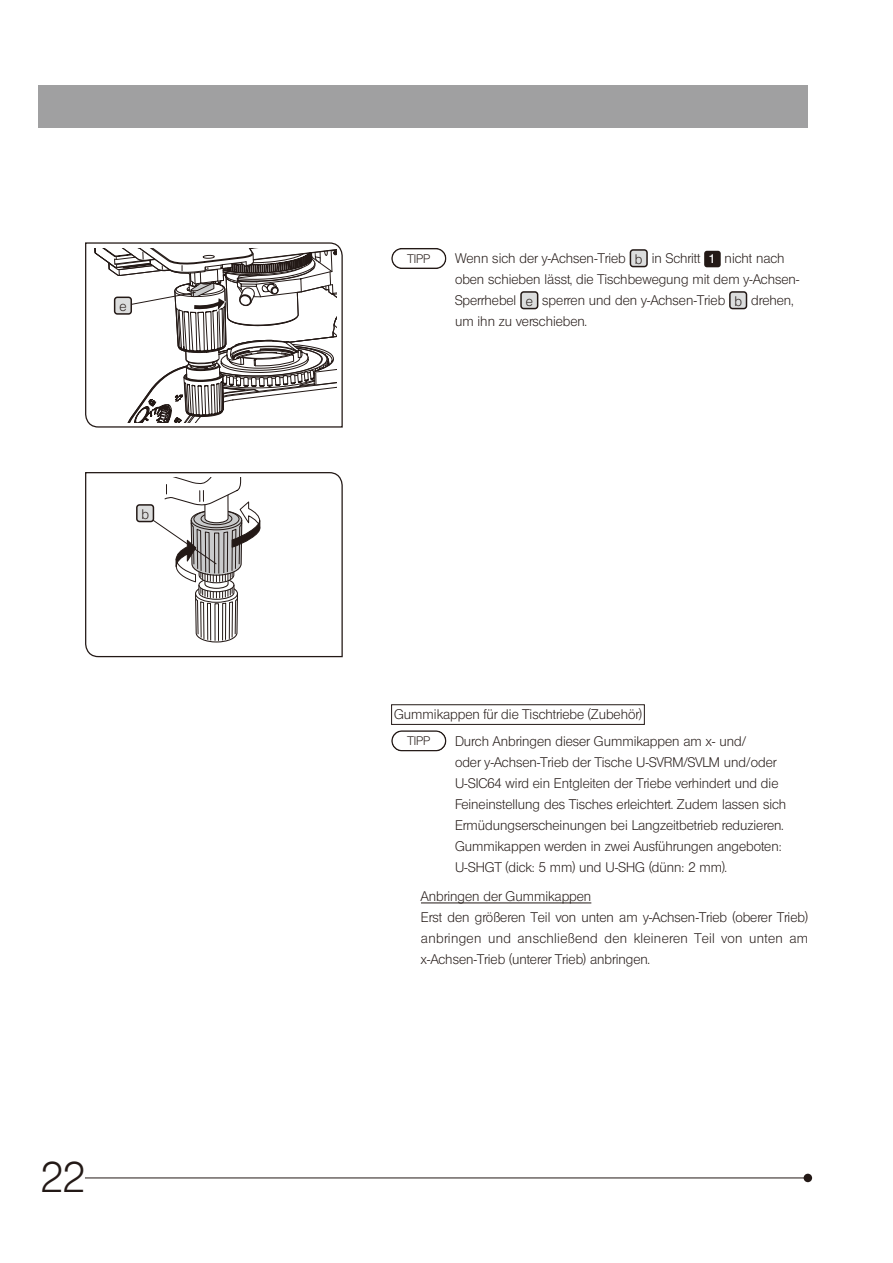
<style>
.page{position:relative;width:893px;height:1263px;background:#fff}
.page>*{position:absolute;margin:0;border:0;box-sizing:border-box;transform-origin:0 0}
.t1{font:42px "Olympus Leicht Normal";color:#231916}
.Text_Tip{font:13.5px/21px "Olympus Leicht Normal";color:#231916}
.Text_Operation{font:13.5px/21px "Olympus Leicht Normal";color:#231916;text-align:justify}
.SmallHeadline{font:13.5px "Olympus Leicht Normal";color:#231916}
.FigNo_abc{font:13.5px "Olympus Leicht Normal";color:#231916}
.t2{font:12.15px "Olympus Leicht Halbfett";color:#fff}
.t3{font:12px "Olympus Leicht Normal";color:#231916}
</style>
<div class="page">
<svg style="left:85px;top:472px;width:258px;height:186px"></svg>
<svg style="left:85px;top:242px;width:258px;height:186px"></svg>
<div style="left:804px;top:1174px;width:8px;height:8px;background:#231916;border-radius:50%"></div>
<hr style="left:85px;top:1177px;width:723px;height:1px;background:#231916">
<div style="left:38px;top:85px;width:770px;height:43px;background:#a0a0a1"></div>
<div style="left:630px;top:250px;width:17px;height:17px;background:#dcdddd;border-radius:3px"></div>
<div style="left:630px;top:249px;width:18px;height:18px;border:2px solid #231916;border-radius:3px"></div>
<div style="left:704px;top:251px;width:17px;height:16px;background:#231916;border-radius:3px"></div>
<div style="left:521px;top:292px;width:17px;height:17px;background:#dcdddd;border-radius:3px"></div>
<div style="left:520px;top:291px;width:18px;height:18px;border:2px solid #231916;border-radius:3px"></div>
<div style="left:730px;top:292px;width:16px;height:17px;background:#dcdddd;border-radius:3px"></div>
<div style="left:729px;top:291px;width:18px;height:18px;border:2px solid #231916;border-radius:3px"></div>
<div style="left:391px;top:248px;width:55px;height:21px;border:2px solid #231916;border-radius:10px"></div>
<svg style="left:143px;top:477px;width:118px;height:166px"></svg>
<svg style="left:92px;top:249px;width:244px;height:173px"></svg>
<div style="left:137px;top:505px;width:16px;height:16px;background:#dcdddd;border-radius:3px"></div>
<div style="left:136px;top:504px;width:18px;height:18px;border:2px solid #231916;border-radius:3px"></div>
<div style="left:115px;top:297px;width:16px;height:17px;background:#dcdddd;border-radius:3px"></div>
<div style="left:114px;top:297px;width:18px;height:18px;border:2px solid #231916;border-radius:3px"></div>
<hr style="left:421px;top:902px;width:170px;height:1px;background:#231916">
<div style="left:391px;top:704px;width:254px;height:21px;border:1px solid #231916"></div>
<div style="left:391px;top:730px;width:55px;height:21px;border:2px solid #231916;border-radius:10px"></div>
<p class="FigNo_abc" style="left:119px;top:298px;width:9px">e</p>
<p class="FigNo_abc" style="left:141px;top:506px;width:9px">b</p>
<h1 class="t1" style="left:41px;top:1153px;width:46px">22</h1>
<p class="t3" style="left:408px;top:251px;width:24px">TIPP</p>
<p class="Text_Tip" style="left:455px;top:248px;width:172px">Wenn sich der y-Achsen-Trieb</p>
<p class="FigNo_abc" style="left:635px;top:251px;width:9px">b</p>
<p class="Text_Tip" style="left:652px;top:248px;width:50px">in Schritt</p>
<p class="t2" style="left:709px;top:252px;width:8px">1</p>
<p class="Text_Tip" style="left:455px;top:248px;width:346px;text-indent:270px">nicht nach oben schieben lässt, die Tischbewegung mit dem y-Achsen-<br>Sperrhebel</p>
<p class="FigNo_abc" style="left:526px;top:293px;width:9px">e</p>
<p class="Text_Tip" style="left:542px;top:290px;width:184px">sperren und den y-Achsen-Trieb</p>
<p class="FigNo_abc" style="left:734px;top:293px;width:9px">b</p>
<p class="Text_Tip" style="left:751px;top:290px;width:44px">drehen,</p>
<p class="Text_Tip" style="left:455px;top:311px;width:133px">um ihn zu verschieben.</p>
<p class="SmallHeadline" style="left:394px;top:706px;width:249px">Gummikappen für die Tischtriebe (Zubehör)</p>
<p class="Text_Tip" style="left:455px;top:730px;width:333px">Durch Anbringen dieser Gummikappen am x- und/<br>oder y-Achsen-Trieb der Tische U-SVRM/SVLM und/oder U-SIC64 wird ein Entgleiten der Triebe verhindert und die Feineinstellung des Tisches erleichtert. Zudem lassen sich Ermüdungserscheinungen bei Langzeitbetrieb reduzieren.<br>Gummikappen werden in zwei Ausführungen angeboten:<br>U-SHGT (dick: 5 mm) und U-SHG (dünn: 2 mm).</p>
<p class="Text_Operation" style="left:421px;top:886px;width:172px">Anbringen der Gummikappen</p>
<p class="Text_Operation" style="left:421px;top:907px;width:389px">Erst den größeren Teil von unten am y-Achsen-Trieb (oberer Trieb) anbringen und anschließend den kleineren Teil von unten am x-Achsen-Trieb (unterer Trieb) anbringen.</p>
<p class="t3" style="left:408px;top:734px;width:24px">TIPP</p>
</div>
